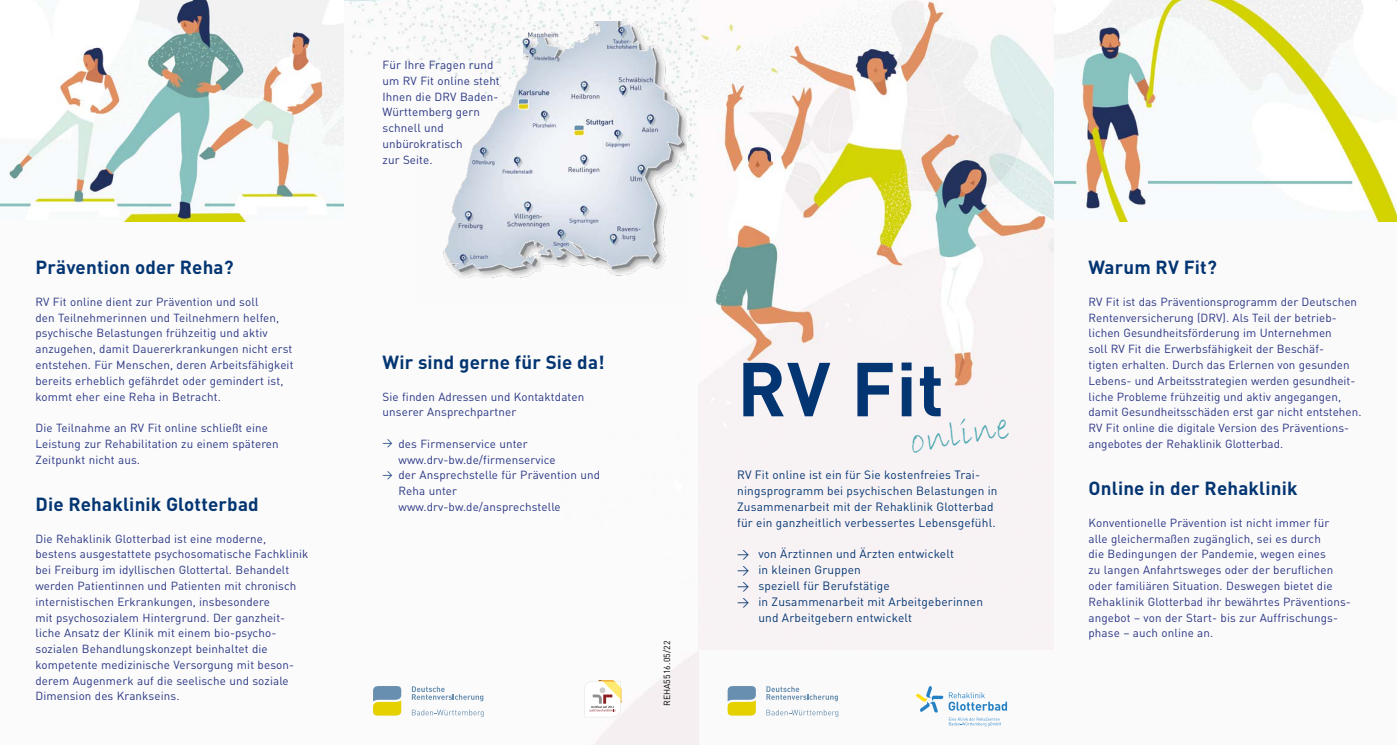
<style>
.page{position:relative;width:1397px;height:745px;background:#fff}
.page>*{position:absolute;margin:0;border:0;box-sizing:border-box;transform-origin:0 0}
.H1-Überschrift_Titelseite{font:700 75px "DIN";color:#033572}
.H1-Überschrift_Zusatz{font:37.5px "Bradley Hand ITC";color:#47a5b0}
.H2-Kapitelüberschrift{font:700 18.75px "DIN";letter-spacing:.01em;color:#033572}
.Einleitungstext{font:11.88px/15.8px "DIN";letter-spacing:.015em;color:#033572}
.Aufzählung_Titel_mit_Pfeil{font:11.88px/15.8px "DIN";letter-spacing:.015em;color:#033572}
.Fließtext{font:11.62px/15.8px "DIN";letter-spacing:.01em;color:#283583}
.Fließtext_Aufzählung_mit_Pfeil{font:11.62px/15.8px "DIN";letter-spacing:.01em;color:#283583}
.t1{font:8.75px "DIN";letter-spacing:.01em;color:#000}
.s1{font-family:"DIN Regular Alternate";font-size:10px;color:#033572}
.s2{font-family:"DIN Regular Alternate"}
</style>
<div class="page">
<img style="left:123px;top:0;width:575px;height:744px">
<img style="left:1052px;top:0;width:344px;height:221px">
<svg style="left:584px;top:679px;width:38px;height:37px"></svg>
<img style="left:698px;top:0;width:354px;height:649px">
<img style="left:415px;top:22px;width:271px;height:281px">
<svg style="left:727px;top:686px;width:28px;height:29px"></svg>
<svg style="left:766px;top:686px;width:71px;height:15px"></svg>
<svg style="left:766px;top:709px;width:72px;height:7px"></svg>
<img style="left:0;top:0;width:344px;height:221px">
<svg style="left:916px;top:686px;width:90px;height:39px"></svg>
<svg style="left:373px;top:685px;width:28px;height:30px"></svg>
<svg style="left:412px;top:686px;width:71px;height:15px"></svg>
<svg style="left:412px;top:709px;width:71px;height:7px"></svg>
<h2 class="H2-Kapitelüberschrift" style="left:35px;top:255px;width:200px">Prävention oder Reha?</h2>
<p class="Fließtext" style="left:35px;top:293px;width:259px">RV Fit online dient zur Prävention und soll<br>den Teilnehmerinnen und Teilnehmern helfen, psychische Belastungen frühzeitig und aktiv anzugehen, damit Dauererkrankungen nicht erst entstehen. Für Menschen, deren Arbeitsfähigkeit bereits erheblich gefährdet oder gemindert ist, kommt eher eine Reha in Betracht.</p>
<p class="Fließtext" style="left:35px;top:419px;width:245px">Die Teilnahme an RV Fit online schließt eine<br>Leistung zur Rehabilitation zu einem späteren<br>Zeitpunkt nicht aus.</p>
<h2 class="H2-Kapitelüberschrift" style="left:35px;top:491px;width:225px">Die Rehaklinik Glotterbad</h2>
<p class="Fließtext" style="left:35px;top:530px;width:274px">Die Rehaklinik Glotterbad ist eine moderne, bestens ausgestattete psychosomatische Fachklinik bei Freiburg im idyllischen Glottertal. Behandelt werden Patientinnen und Patienten mit chronisch internistischen Erkrankungen, insbesondere<br>mit psychosozialem Hintergrund. Der ganzheit&shy;liche Ansatz der Klinik mit einem bio-psycho&shy;sozialen Behandlungskonzept beinhaltet die kompetente medizinische Versorgung mit beson&shy;derem Augenmerk auf die seelische und soziale Dimension des Krankseins.</p>
<p class="Fließtext" style="left:382px;top:57px;width:119px">Für Ihre Fragen rund um RV Fit online steht<br>Ihnen die DRV Baden-<br>Württemberg gern schnell und unbürokratisch<br>zur Seite.</p>
<h2 class="H2-Kapitelüberschrift" style="left:382px;top:349px;width:224px">Wir sind gerne für Sie da!</h2>
<p class="Fließtext" style="left:382px;top:388px;width:203px">Sie finden Adressen und Kontaktdaten unserer Ansprechpartner</p>
<p class="Fließtext_Aufzählung_mit_Pfeil" style="left:398px;top:435px;width:159px;text-indent:-16px"><span class="s1">&gt;</span> des Firmenservice unter www.drv-bw.de/firmenservice</p>
<p class="Fließtext_Aufzählung_mit_Pfeil" style="left:398px;top:466px;width:203px;text-indent:-16px"><span class="s1">&gt;</span> der Ansprechstelle für Prävention und<br>Reha unter www.drv-bw.de/ansprechstelle</p>
<p class="t1" style="left:661px;top:705px;width:67px;rotate:-90deg">REHA5516.05/22</p>
<h1 class="H1-Überschrift_Titelseite" style="left:737px;top:340px;width:208px">RV Fit</h1>
<h1 class="H1-Überschrift_Zusatz" style="left:906px;top:417px;width:102px;rotate:-9deg">online</h1>
<p class="Einleitungstext" style="left:737px;top:466px;width:262px">RV Fit online ist ein für Sie kostenfreies Trai&shy;ningsprogramm bei psychischen Belastungen in Zusammenarbeit mit der Rehaklinik Glotterbad für ein ganzheitlich verbessertes Lebensgefühl.</p>
<p class="Aufzählung_Titel_mit_Pfeil" style="left:737px;top:545px;width:218px"><span class="s2">&gt;</span> von Ärztinnen und Ärzten entwickelt</p>
<p class="Aufzählung_Titel_mit_Pfeil" style="left:737px;top:561px;width:125px"><span class="s2">&gt;</span> in kleinen Gruppen</p>
<p class="Aufzählung_Titel_mit_Pfeil" style="left:737px;top:577px;width:154px"><span class="s2">&gt;</span> speziell für Berufstätige</p>
<p class="Aufzählung_Titel_mit_Pfeil" style="left:758px;top:593px;width:226px;text-indent:-21px"><span class="s2">&gt;</span> in Zusammenarbeit mit Arbeitgeberinnen und Arbeitgebern entwickelt</p>
<h2 class="H2-Kapitelüberschrift" style="left:1088px;top:255px;width:130px">Warum RV Fit?</h2>
<p class="Fließtext" style="left:1088px;top:293px;width:274px">RV Fit ist das Präventionsprogramm der Deutschen Rentenversicherung (DRV). Als Teil der betrieb&shy;lichen Gesundheitsförderung im Unternehmen<br>soll RV Fit die Erwerbsfähigkeit der Beschäf-<br>tigten erhalten. Durch das Erlernen von gesunden Lebens- und Arbeitsstrategien werden gesundheit&shy;liche Probleme frühzeitig und aktiv angegangen, damit Gesundheitsschäden erst gar nicht entstehen.<br>RV Fit online die digitale Version des Präventions&shy;angebotes der Rehaklinik Glotterbad.</p>
<h2 class="H2-Kapitelüberschrift" style="left:1088px;top:476px;width:211px">Online in der Rehaklinik</h2>
<p class="Fließtext" style="left:1088px;top:514px;width:264px">Konventionelle Prävention ist nicht immer für alle gleichermaßen zugänglich, sei es durch<br>die Bedingungen der Pandemie, wegen eines<br>zu langen Anfahrtsweges oder der beruflichen oder familiären Situation. Deswegen bietet die Rehaklinik Glotterbad ihr bewährtes Präventions&shy;angebot – von der Start- bis zur Auffrischungs&shy;phase – auch online an.</p>
</div>
